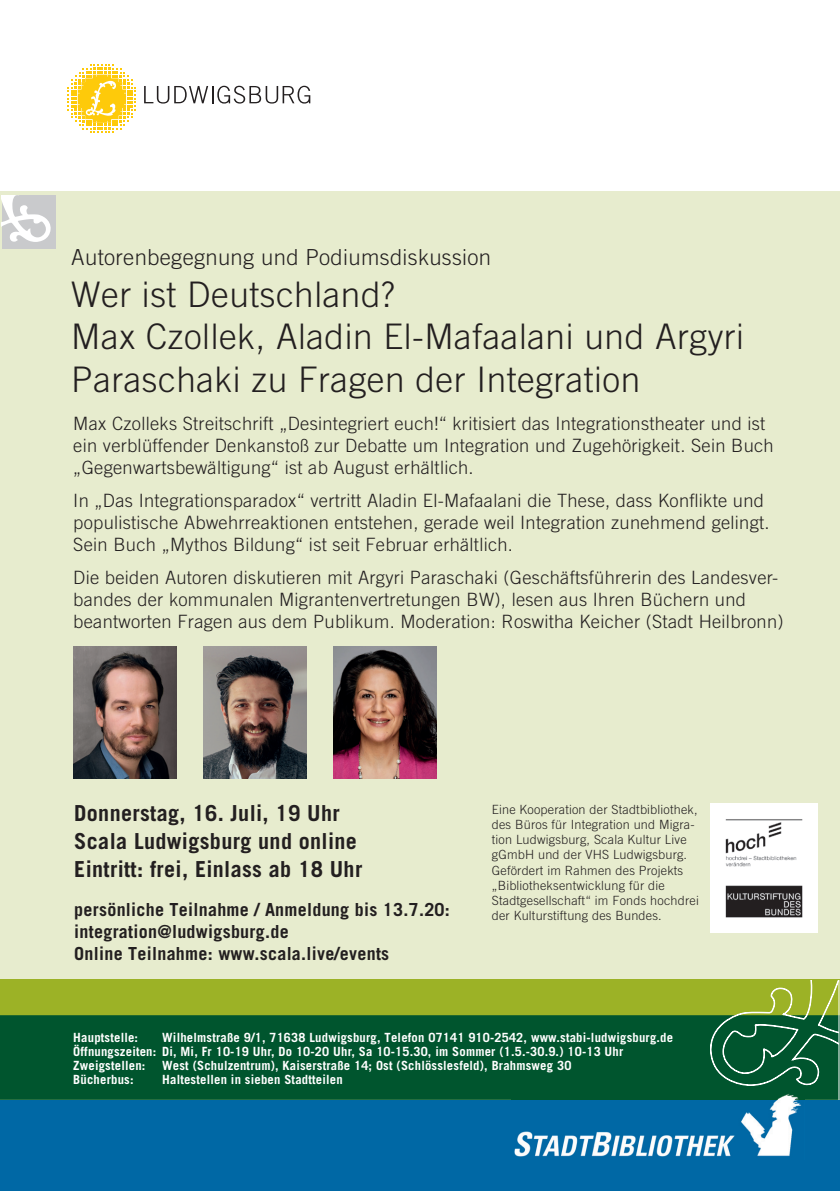
<style>
.page{position:relative;width:840px;height:1191px;background:#fff}
.page>*{position:absolute;margin:0;border:0;box-sizing:border-box;transform-origin:0 0}
.t1{font:300 35.2px/42.2px "Ludwigsburg Trade Gothic";color:#231f20}
.t2{font:700 22px/28.2px "Ludwigsburg Trade Gothic";color:#231f20}
.t3{font:300 22px "Ludwigsburg Trade Gothic";color:#231f20}
.t4{font:300 18.4px/22px "Ludwigsburg Trade Gothic";color:#231f20}
.t5{font:700 18px/22px "Ludwigsburg Trade Gothic";color:#231f20}
.t6{font:700 12.6px/14px "Ludwigsburg Trade Gothic";color:#fff}
.t7{font:300 12.6px/15.2px "Ludwigsburg Trade Gothic";color:#231f20}
</style>
<div class="page">
<div style="left:0;top:191px;width:839px;height:792px;background:#e7ecce"></div>
<div style="left:0;top:979px;width:839px;height:120px;background:#9cb226"></div>
<svg style="left:68px;top:64px;width:68px;height:69px"></svg>
<svg style="left:144px;top:86px;width:166px;height:18px"></svg>
<div style="left:2px;top:195px;width:53px;height:54px;background:#c9cacc"></div>
<svg style="left:2px;top:195px;width:49px;height:47px"></svg>
<div style="left:0;top:1099px;width:839px;height:92px;background:#0068a5"></div>
<div style="left:0;top:1015px;width:839px;height:84px;background:#00552e"></div>
<svg style="left:701px;top:980px;width:137px;height:119px"></svg>
<img style="left:511px;top:1091px;width:292px;height:68px">
<img style="left:73px;top:646px;width:103px;height:132px">
<img style="left:203px;top:646px;width:103px;height:132px">
<img style="left:334px;top:646px;width:102px;height:132px">
<img style="left:710px;top:804px;width:107px;height:129px">
<p class="t3" style="left:71px;top:244px;width:421px">Autorenbegegnung und Podiumsdiskussion</p>
<h1 class="t1" style="left:71px;top:273px;width:674px">Wer ist Deutschland?<br>Max Czollek, Aladin El-Mafaalani und Argyri<br>Paraschaki zu Fragen der Integration</h1>
<p class="t4" style="left:73px;top:412px;width:702px">Max Czolleks Streitschrift „Desintegriert euch!“ kritisiert das Integrationstheater und ist ein verblüffender Denkanstoß zur Debatte um Integration und Zugehörigkeit. Sein Buch „Gegenwartsbewältigung“ ist ab August erhältlich.</p>
<p class="t4" style="left:73px;top:489px;width:697px">In „Das Integrationsparadox“ vertritt Aladin El-Mafaalani die These, dass Konflikte und populistische Abwehrreaktionen entstehen, gerade weil Integration zunehmend gelingt.<br>Sein Buch „Mythos Bildung“ ist seit Februar erhältlich.</p>
<p class="t4" style="left:73px;top:566px;width:711px">Die beiden Autoren diskutieren mit Argyri Paraschaki (Geschäftsführerin des Landesver&shy;bandes der kommunalen Migrantenvertretungen BW), lesen aus Ihren Büchern und beantworten Fragen aus dem Publikum. Moderation: Roswitha Keicher (Stadt Heilbronn)</p>
<p class="t2" style="left:74px;top:798px;width:290px">Donnerstag, 16. Juli, 19 Uhr<br>Scala Ludwigsburg und online<br>Eintritt: frei, Einlass ab 18 Uhr</p>
<p class="t5" style="left:74px;top:898px;width:377px">persönliche Teilnahme / Anmeldung bis 13.7.20: integration@ludwigsburg.de<br>Online Teilnahme: www.scala.live/events</p>
<p class="t7" style="left:491px;top:801px;width:208px">Eine Kooperation der Stadtbibliothek, des Büros für Integration und Migra&shy;tion Ludwigsburg, Scala Kultur Live gGmbH und der VHS Ludwigsburg.<br>Gefördert im Rahmen des Projekts „Bibliotheksentwicklung für die Stadtgesellschaft“ im Fonds hochdrei der Kulturstiftung des Bundes.</p>
<p class="t6" style="left:73px;top:1030px;width:601px;text-indent:89px">Wilhelmstraße 9/1, 71638 Ludwigsburg, Telefon 07141 910-2542, www.stabi-ludwigsburg.de<br>Öffnungszeiten: Di, Mi, Fr 10-19 Uhr, Do 10-20 Uhr, Sa 10-15.30, im Sommer (1.5.-30.9.) 10-13 Uhr<br>Zweigstellen:</p>
<p class="t6" style="left:73px;top:1030px;width:66px">Hauptstelle:</p>
<p class="t6" style="left:162px;top:1058px;width:410px">West (Schulzentrum), Kaiserstraße 14; Ost (Schlösslesfeld), Brahmsweg 30</p>
<p class="t6" style="left:73px;top:1072px;width:62px">Bücherbus:</p>
<p class="t6" style="left:162px;top:1072px;width:182px">Haltestellen in sieben Stadtteilen</p>
</div>
